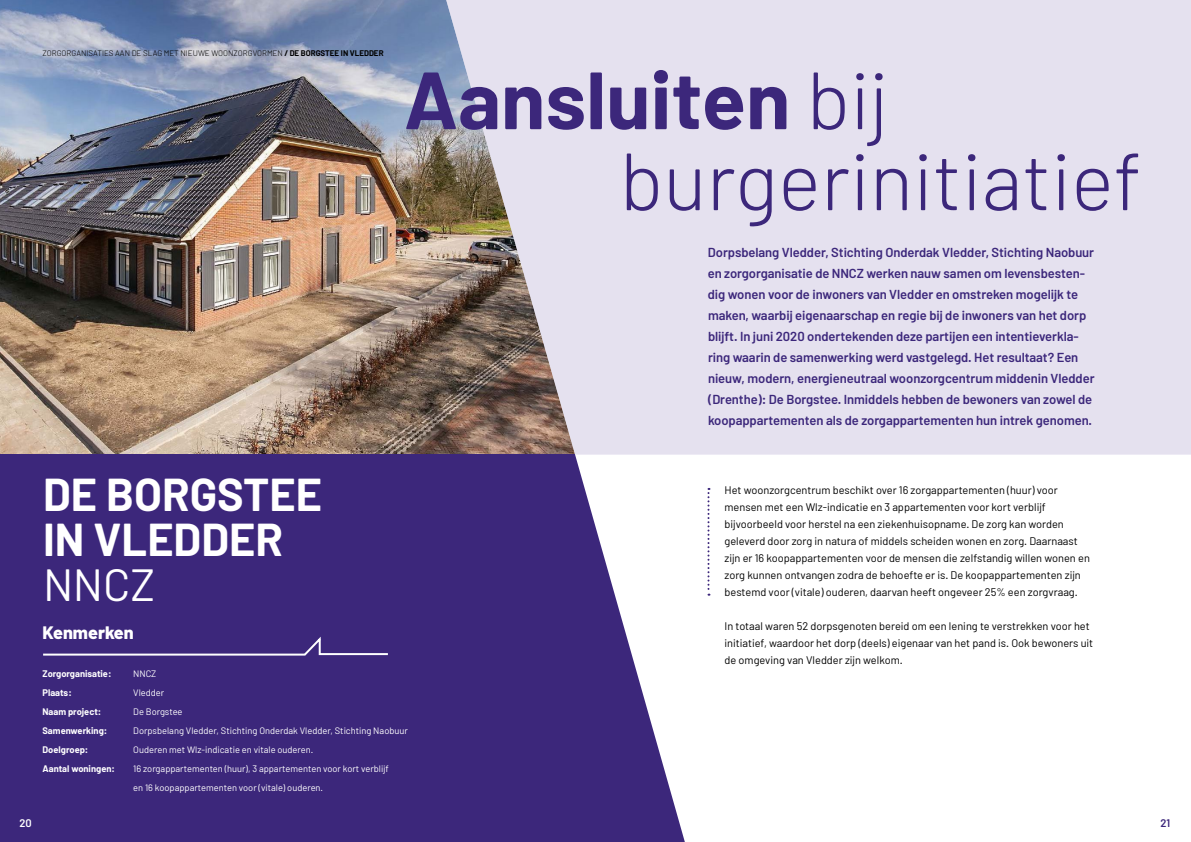
<style>
.page{position:relative;width:1191px;height:842px;background:#fff}
.page>*{position:absolute;margin:0;border:0;box-sizing:border-box;transform-origin:0 0}
.t1{font:300 81px/81px "Barlow";color:#3c277b}
.t2{font:700 45px/45px "Barlow";color:#fff}
.t3{font:45px "Barlow";color:#fff}
.t4{font:800 18px "Barlow";color:#fff}
.t5{font:600 13px/21px "Barlow";letter-spacing:-.005em;color:#3c277b}
.t6{font:11px/17px "Barlow";color:#000}
.t7{font:600 11px "Barlow";color:#fff}
.t8{font:600 11px "Barlow";color:#3c277b}
.t9{font:9.3px/19px "Barlow";color:#fff}
.t10{font:700 9.3px "Barlow";color:#fff}
.t11{font:300 8px "Barlow";color:#000}
.s1{font-weight:700}
</style>
<div class="page">
<img style="left:0;top:0;width:434px;height:455px">
<div style="left:0;top:455px;width:747px;height:387px;background:#3c277b"></div>
<svg style="left:43px;top:636px;width:345px;height:20px"></svg>
<svg style="left:575px;top:455px;width:172px;height:387px;fill:#fff"></svg>
<svg style="left:434px;top:0;width:757px;height:455px;fill:#e5e1ef"></svg>
<svg style="left:707px;top:488px;width:2px;height:108px"></svg>
<p class="t11" style="left:43px;top:48px;width:342px">ZORGORGANISATIES AAN DE SLAG MET NIEUWE WOONZORGVORMEN <span class="s1">/ DE BORGSTEE IN VLEDDER</span></p>
<h2 class="t2" style="left:43px;top:472px;width:281px">DE BORGSTEE<br>IN VLEDDER</h2>
<h2 class="t3" style="left:43px;top:557px;width:113px">NNCZ</h2>
<h3 class="t4" style="left:43px;top:621px;width:93px">Kenmerken</h3>
<h1 class="t1" style="left:620px;top:57px;width:523px;text-indent:-216px"><span class="s1">Aansluiten</span> bij burgerinitiatief</h1>
<p class="t5" style="left:707px;top:242px;width:388px">Dorpsbelang Vledder, Stichting Onderdak Vledder, Stichting Naobuur en zorgorganisatie de NNCZ werken nauw samen om levensbesten&shy;dig wonen voor de inwoners van Vledder en omstreken mogelijk te maken, waarbij eigenaarschap en regie bij de inwoners van het dorp blijft. In juni 2020 ondertekenden deze partijen een intentieverkla&shy;ring waarin de samenwerking werd vastgelegd. Het resultaat? Een nieuw, modern, energieneutraal woonzorgcentrum middenin Vledder (Drenthe): De Borgstee. Inmiddels hebben de bewoners van zowel de koopappartementen als de zorgappartementen hun intrek genomen.</p>
<p class="t6" style="left:724px;top:481px;width:367px">Het woonzorgcentrum beschikt over 16 zorgappartementen (huur) voor mensen met een Wlz-indicatie en 3 appartementen voor kort verblijf bijvoorbeeld voor herstel na een ziekenhuisopname. De zorg kan worden geleverd door zorg in natura of middels scheiden wonen en zorg. Daarnaast zijn er 16 koopappartementen voor de mensen die zelfstandig willen wonen en zorg kunnen ontvangen zodra de behoefte er is. De koopappartementen zijn bestemd voor (vitale) ouderen, daarvan heeft ongeveer 25% een zorgvraag.</p>
<p class="t6" style="left:724px;top:617px;width:370px">In totaal waren 52 dorpsgenoten bereid om een lening te verstrekken voor het initiatief, waardoor het dorp (deels) eigenaar van het pand is. Ook bewoners uit de omgeving van Vledder zijn welkom.</p>
<p class="t10" style="left:43px;top:668px;width:70px">Zorgorganisatie:</p>
<p class="t9" style="left:133px;top:664px;width:25px">NNCZ</p>
<p class="t10" style="left:43px;top:687px;width:31px">Plaats:</p>
<p class="t9" style="left:133px;top:683px;width:33px">Vledder</p>
<p class="t10" style="left:43px;top:706px;width:60px">Naam project:</p>
<p class="t9" style="left:133px;top:702px;width:51px">De Borgstee</p>
<p class="t10" style="left:43px;top:725px;width:66px">Samenwerking:</p>
<p class="t9" style="left:133px;top:721px;width:276px">Dorpsbelang Vledder, Stichting Onderdak Vledder, Stichting Naobuur</p>
<p class="t10" style="left:43px;top:744px;width:47px">Doelgroep:</p>
<p class="t9" style="left:133px;top:740px;width:181px">Ouderen met Wlz-indicatie en vitale ouderen.</p>
<p class="t10" style="left:43px;top:763px;width:74px">Aantal woningen:</p>
<p class="t9" style="left:133px;top:759px;width:257px">16 zorgappartementen (huur), 3 appartementen voor kort verblijf en 16 koopappartementen voor (vitale) ouderen.</p>
<p class="t7" style="left:19px;top:816px;width:14px">20</p>
<p class="t8" style="left:1160px;top:816px;width:11px">21</p>
</div>
